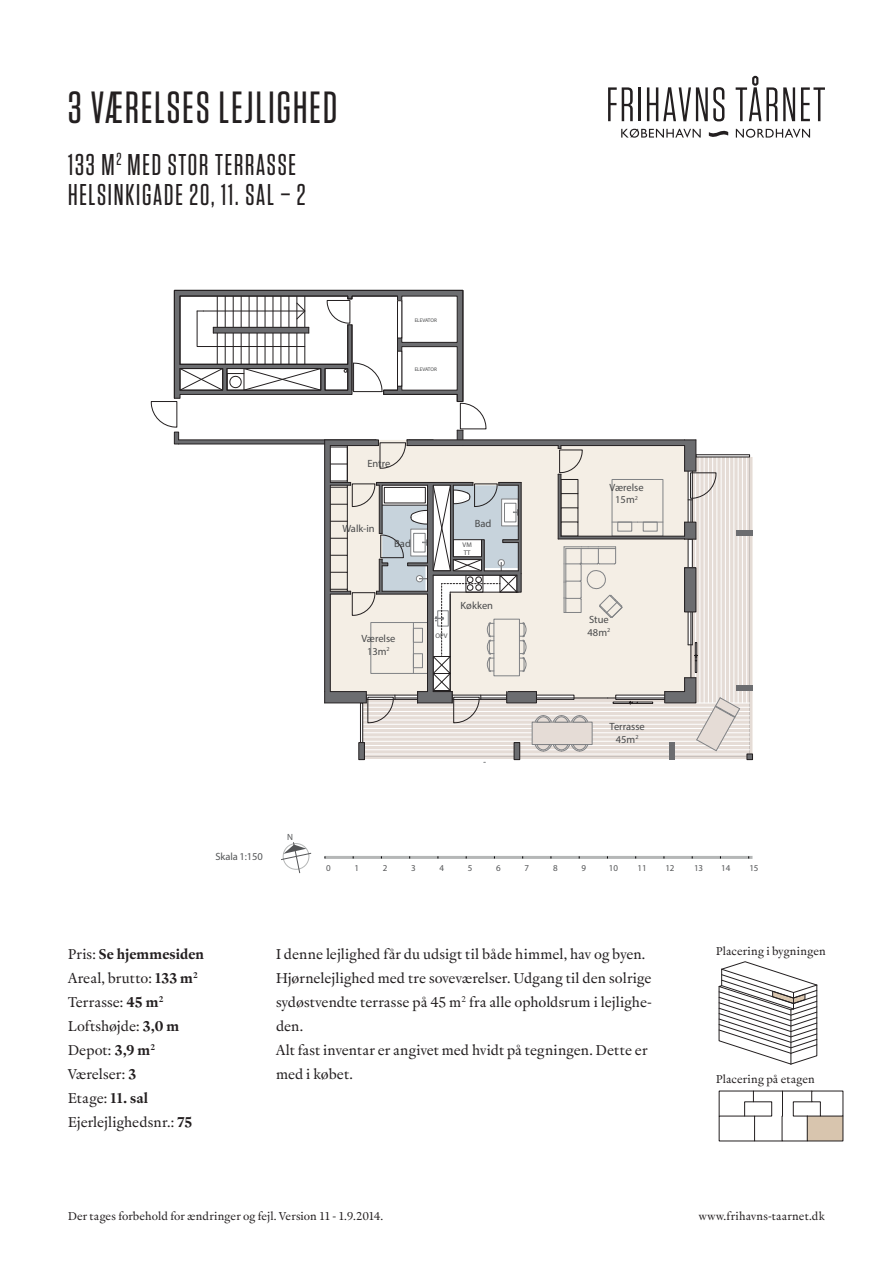
<style>
.page{position:relative;width:893px;height:1263px;background:#fff}
.page>*{position:absolute;margin:0;border:0;box-sizing:border-box;transform-origin:0 0}
.t1{font:500 45px "Tungsten Narrow";letter-spacing:.05em;color:#231f20}
.t2{font:500 30px/30px "Tungsten Narrow";letter-spacing:.06em;color:#231f20}
.t3{font:15px/24px "Rongel Roman Lining";letter-spacing:.005em;color:#231f20}
.t4{font:15px "Rongel Bold Lining";color:#231f20}
.t5{font:12px "Rongel Roman Lining";letter-spacing:.015em;color:#231f20}
.t6{font:100 10.5px/12.6px "Helvetica Neue LT";color:#48494a;text-align:center}
.t7{font:100 10.5px "Helvetica Neue LT";letter-spacing:-.015em;color:#545557}
.t8{font:100 9px "Helvetica Neue LT";letter-spacing:-.015em;color:#545557}
.t9{font:100 6.75px/8.1px "Helvetica Neue LT";color:#48494a}
.t10{font:100 6px "Helvetica Neue LT";letter-spacing:.1em;color:#48494a}
.t11{font:100 5.25px "Helvetica Neue LT";color:#48494a}
.s1{font-family:"Rongel Roman Lining"}
.s2{font-family:"Rongel Bold Lining"}
</style>
<div class="page">
<svg style="left:608px;top:87px;width:25px;height:34px"></svg>
<hr style="left:638px;top:87px;width:3px;height:34px;background:#231f20">
<svg style="left:647px;top:87px;width:77px;height:34px"></svg>
<svg style="left:736px;top:87px;width:41px;height:34px"></svg>
<svg style="left:783px;top:87px;width:12px;height:34px"></svg>
<svg style="left:801px;top:87px;width:24px;height:34px"></svg>
<svg style="left:709px;top:130px;width:19px;height:7px"></svg>
<svg style="left:621px;top:129px;width:80px;height:9px"></svg>
<svg style="left:736px;top:129px;width:74px;height:9px"></svg>
<div style="left:752px;top:76px;width:6px;height:10px;border:2px solid #231f20;border-radius:2px"></div>
<svg style="left:364px;top:457px;width:388px;height:303px;background:#e3dbd6"></svg>
<hr style="left:366px;top:703px;width:383px;height:1px;background:#fff">
<hr style="left:362px;top:707px;width:387px;height:1px;background:#fff">
<hr style="left:362px;top:711px;width:387px;height:1px;background:#fff">
<hr style="left:362px;top:715px;width:387px;height:1px;background:#fff">
<hr style="left:362px;top:720px;width:387px;height:1px;background:#fff">
<hr style="left:363px;top:724px;width:386px;height:1px;background:#fff">
<hr style="left:363px;top:728px;width:386px;height:1px;background:#fff">
<hr style="left:362px;top:732px;width:387px;height:1px;background:#fff">
<hr style="left:362px;top:737px;width:387px;height:1px;background:#fff">
<hr style="left:362px;top:741px;width:387px;height:1px;background:#fff">
<hr style="left:362px;top:745px;width:387px;height:1px;background:#fff">
<hr style="left:362px;top:749px;width:387px;height:1px;background:#fff">
<hr style="left:362px;top:754px;width:387px;height:1px;background:#fff">
<hr style="left:742px;top:457px;width:1px;height:246px;background:#fff">
<hr style="left:746px;top:457px;width:1px;height:246px;background:#fff">
<svg style="left:281px;top:842px;width:31px;height:31px"></svg>
<hr style="left:325px;top:856px;width:427px;height:3px;background:#b5b7b7">
<div style="left:736px;top:530px;width:16px;height:5px;background:#6c6d70"></div>
<div style="left:736px;top:685px;width:16px;height:6px;background:#6c6d70"></div>
<div style="left:669px;top:743px;width:6px;height:17px;background:#6c6d70"></div>
<div style="left:514px;top:743px;width:6px;height:17px;background:#6c6d70"></div>
<div style="left:359px;top:743px;width:5px;height:17px;background:#6c6d70"></div>
<div style="left:359px;top:742px;width:5px;height:18px;border:1px solid #231f20"></div>
<div style="left:514px;top:742px;width:6px;height:18px;border:1px solid #231f20"></div>
<svg style="left:747px;top:754px;width:6px;height:6px"></svg>
<svg style="left:151px;top:290px;width:589px;height:461px"></svg>
<svg style="left:718px;top:961px;width:100px;height:104px"></svg>
<svg style="left:718px;top:1090px;width:126px;height:52px"></svg>
<h1 class="t1" style="left:68px;top:85px;width:271px">3 VÆRELSES LEJLIGHED</h1>
<h2 class="t2" style="left:68px;top:150px;width:239px">133 M<sup>2</sup> MED STOR TERRASSE<br>HELSINKIGADE 20, 11. SAL – 2</h2>
<p class="t11" style="left:415px;top:317px;width:24px">ELEVATOR</p>
<p class="t11" style="left:415px;top:366px;width:24px">ELEVATOR</p>
<p class="t6" style="left:367px;top:457px;width:25px">Entre</p>
<p class="t6" style="left:342px;top:522px;width:34px">Walk-in</p>
<p class="t6" style="left:475px;top:517px;width:18px">Bad</p>
<p class="t6" style="left:394px;top:537px;width:18px">Bad</p>
<p class="t9" style="left:463px;top:541px;width:11px">VM<br>TT</p>
<p class="t6" style="left:461px;top:599px;width:34px">Køkken</p>
<p class="t6" style="left:361px;top:632px;width:36px">Værelse<br>13m<sup>2</sup></p>
<p class="t9" style="left:436px;top:632px;width:14px">OPV</p>
<p class="t7" style="left:215px;top:850px;width:49px">Skala 1:150</p>
<p class="t8" style="left:287px;top:831px;width:7px">N</p>
<p class="t6" style="left:609px;top:481px;width:36px">Værelse<br>15m<sup>2</sup></p>
<p class="t6" style="left:622px;top:487px;width:18px;line-height:7.4px;text-align:left;text-indent:-13px">Bad<br>Bad</p>
<p class="t6" style="left:588px;top:613px;width:24px;text-align:left">Stue<br>48m<sup>2</sup></p>
<p class="t6" style="left:610px;top:720px;width:37px">Terrasse<br>45m<sup>2</sup></p>
<p class="t4" style="left:68px;top:946px;width:138px"><span class="s1">Pris:</span> Se hjemmesiden</p>
<p class="t3" style="left:68px;top:966px;width:131px">Areal, brutto: <span class="s2">133 m</span><sup>2<br></sup>Terrasse: <span class="s2">45 m</span><sup>2<br></sup>Loftshøjde: <span class="s2">3,0 m<br></span>Depot: <span class="s2">3,9 m</span><sup>2<br></sup>Værelser: <span class="s2">3<br></span>Etage: <span class="s2">11. sal<br></span>Ejerlejlighedsnr.: <span class="s2">75</span></p>
<p class="t8" style="left:326px;top:863px;width:6px">0</p>
<p class="t8" style="left:354px;top:863px;width:6px">1</p>
<p class="t8" style="left:383px;top:863px;width:6px">2</p>
<p class="t8" style="left:411px;top:863px;width:6px">3</p>
<p class="t8" style="left:440px;top:863px;width:6px">4</p>
<p class="t8" style="left:468px;top:863px;width:6px">5</p>
<p class="t8" style="left:496px;top:863px;width:6px">6</p>
<p class="t8" style="left:525px;top:863px;width:6px">7</p>
<p class="t8" style="left:553px;top:863px;width:6px">8</p>
<p class="t8" style="left:581px;top:863px;width:6px">9</p>
<p class="t8" style="left:609px;top:863px;width:11px">10</p>
<p class="t8" style="left:638px;top:863px;width:11px">11</p>
<p class="t8" style="left:665px;top:863px;width:11px">12</p>
<p class="t8" style="left:694px;top:863px;width:11px">13</p>
<p class="t8" style="left:721px;top:863px;width:11px">14</p>
<p class="t8" style="left:749px;top:863px;width:11px">15</p>
<p class="t3" style="left:276px;top:942px;width:377px">I denne lejlighed får du udsigt til både himmel, hav og byen.<br>Hjørnelejlighed med tre soveværelser. Udgang til den solrige sydøstvendte terrasse på 45 m<sup>2</sup> fra alle opholdsrum i lejlighe&shy;den.<br>Alt fast inventar er angivet med hvidt på tegningen. Dette er med i købet.</p>
<p class="t5" style="left:716px;top:944px;width:111px">Placering i bygningen</p>
<p class="t10" style="left:722px;top:1073px;width:13px">OPV</p>
<p class="t10" style="left:747px;top:1072px;width:51px">Opvaskemaskine</p>
<p class="t5" style="left:716px;top:1072px;width:100px">Placering på etagen</p>
<p class="t5" style="left:68px;top:1209px;width:317px">Der tages forbehold for ændringer og fejl. Version 11 - 1.9.2014.</p>
<p class="t5" style="left:699px;top:1209px;width:128px">www.frihavns-taarnet.dk</p>
</div>
